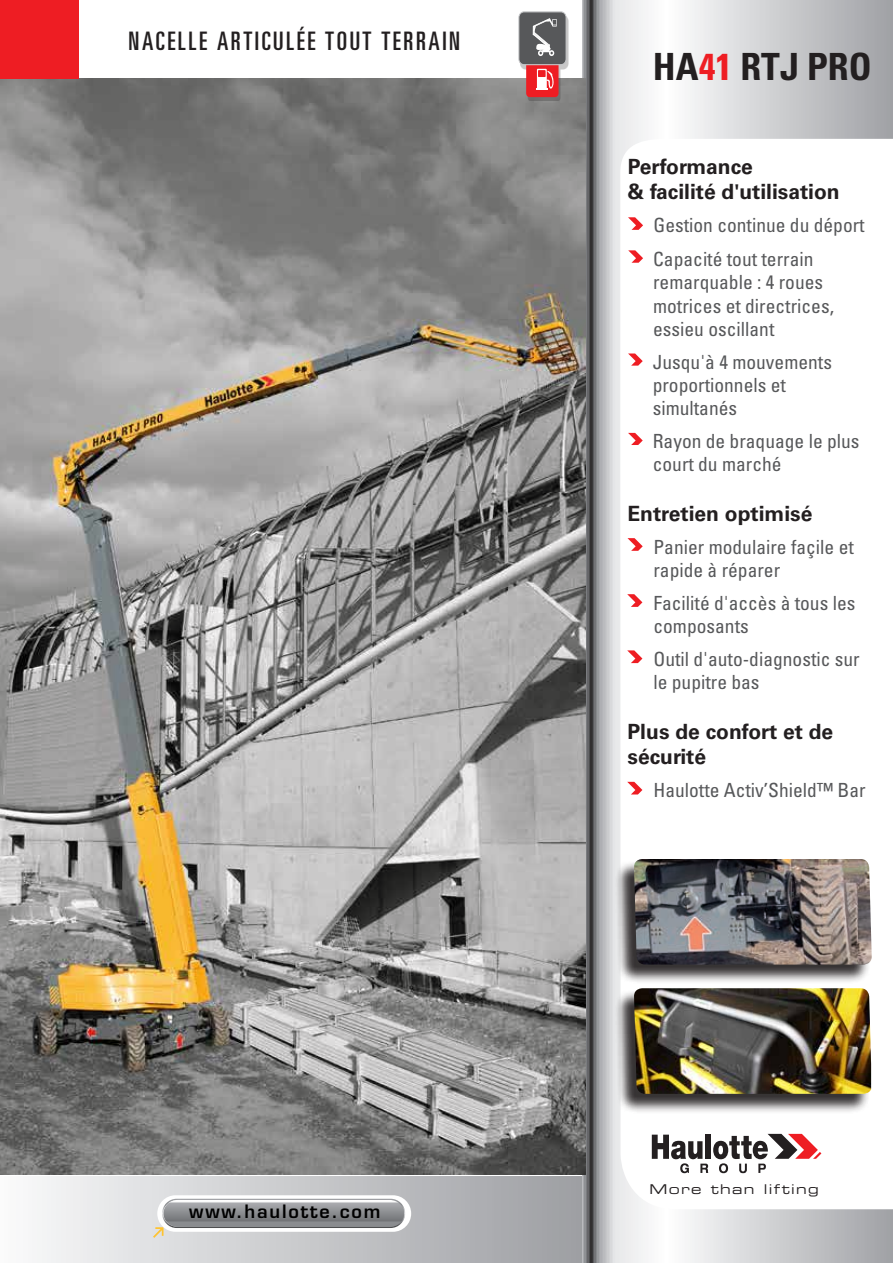
<style>
.page{position:relative;width:893px;height:1263px;background:#fff}
.page>*{position:absolute;margin:0;border:0;box-sizing:border-box;transform-origin:0 0}
.t1{font:700 condensed 37.5px "Univers";color:#231f20}
.t2{font:ultra-condensed 25.5px "Univers";letter-spacing:.1em;color:#231f20}
.t3{font:700 21px/25.2px "Univers";color:#231f20}
.t4{font:condensed 19.5px/23.4px "Univers";color:#57585a}
.t5{font:600 18px "Eurostile";letter-spacing:.1em;color:#000}
.t6{font:13.5px "Eurostile Extended Two";letter-spacing:.1em;color:#231f20}
.s1{color:#ee1d23}
</style>
<div class="page">
<div style="left:0;top:1177px;width:589px;height:86px;background:linear-gradient(to right,#f9fafa,#9c9da1)"></div>
<div style="left:157px;top:1195px;width:254px;height:37px;background:linear-gradient(to right,#fefefe,#fff);border-radius:18px"></div>
<div style="left:162px;top:1199px;width:243px;height:29px;background:#a1a2a6;border-radius:15px"></div>
<svg style="left:153px;top:1200px;width:251px;height:38px"></svg>
<svg style="left:582px;top:0;width:311px;height:1263px"></svg>
<img style="left:0;top:79px;width:585px;height:1096px">
<div style="left:614px;top:990px;width:256px;height:123px;background:#231f20;opacity:.91"></div>
<img style="left:634px;top:988px;width:237px;height:106px">
<div style="left:614px;top:860px;width:256px;height:124px;background:#231f20;opacity:.91"></div>
<img style="left:634px;top:859px;width:238px;height:105px">
<div style="left:520px;top:15px;width:49px;height:86px;background:#231f20;opacity:.25"></div>
<div style="left:526px;top:61px;width:32px;height:36px;background:#ee1d23;border-radius:4px"></div>
<div style="left:519px;top:12px;width:47px;height:53px;background:#57585a;border-radius:5px"></div>
<div style="left:518px;top:11px;width:49px;height:54px;border:1px solid #c7c8ca;border-radius:5px"></div>
<svg style="left:536px;top:69px;width:18px;height:21px"></svg>
<svg style="left:533px;top:18px;width:24px;height:38px"></svg>
<svg style="left:628px;top:217px;width:15px;height:13px"></svg>
<svg style="left:628px;top:250px;width:15px;height:13px"></svg>
<svg style="left:628px;top:353px;width:15px;height:13px"></svg>
<svg style="left:627px;top:782px;width:15px;height:12px"></svg>
<svg style="left:627px;top:650px;width:15px;height:13px"></svg>
<svg style="left:627px;top:594px;width:15px;height:13px"></svg>
<svg style="left:627px;top:538px;width:16px;height:13px"></svg>
<svg style="left:628px;top:433px;width:15px;height:12px"></svg>
<div style="left:0;top:0;width:79px;height:79px;background:#ee1d23"></div>
<h2 class="t2" style="left:129px;top:26px;width:333px">NACELLE ARTICULÉE TOUT TERRAIN</h2>
<p class="t5" style="left:189px;top:1200px;width:193px">www.haulotte.com</p>
<h1 class="t1" style="left:653px;top:44px;width:220px">HA<span class="s1">41</span> RTJ PRO</h1>
<p class="t3" style="left:628px;top:154px;width:213px">Performance<br>&amp; facilité d'utilisation</p>
<p class="t4" style="left:653px;top:208px;width:213px;line-height:33.5px">Gestion continue du déport<br>Capacité tout terrain</p>
<p class="t4" style="left:653px;top:270px;width:182px">remarquable : 4 roues motrices et directrices, essieu oscillant</p>
<p class="t4" style="left:653px;top:350px;width:181px">Jusqu'à 4 mouvements proportionnels et simultanés</p>
<p class="t4" style="left:653px;top:429px;width:208px">Rayon de braquage le plus court du marché</p>
<p class="t3" style="left:627px;top:501px;width:186px">Entretien optimisé</p>
<p class="t4" style="left:653px;top:535px;width:202px">Panier modulaire façile et rapide à réparer</p>
<p class="t4" style="left:653px;top:591px;width:203px">Facilité d'accès à tous les composants</p>
<p class="t4" style="left:653px;top:647px;width:208px">Outil d'auto-diagnostic sur le pupitre bas</p>
<p class="t3" style="left:627px;top:719px;width:207px">Plus de confort et de sécurité</p>
<p class="t4" style="left:653px;top:778px;width:214px">Haulotte Activ’Shield™ Bar</p>
<p class="t6" style="left:649px;top:1180px;width:171px">More than lifting</p>
</div>
